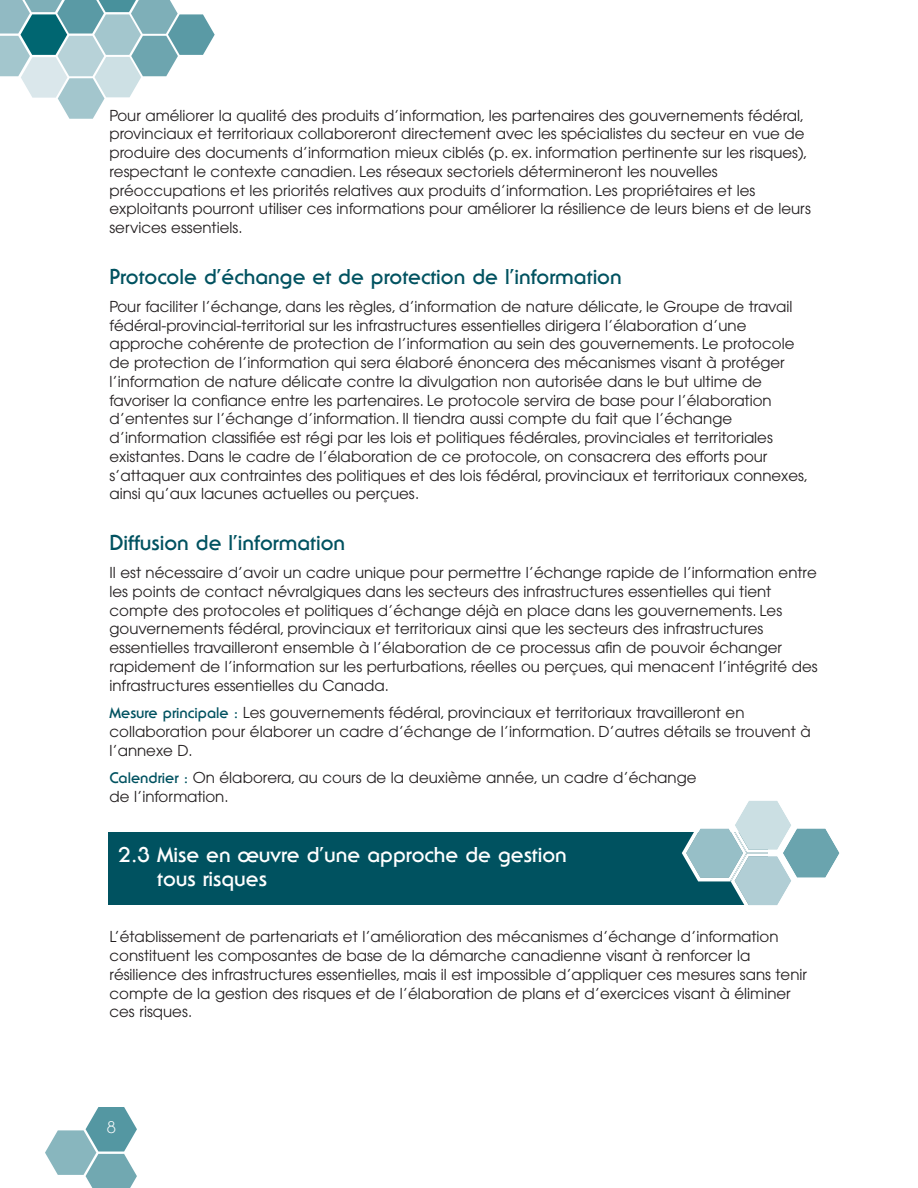
<style>
.page{position:relative;width:918px;height:1188px;background:#fff}
.page>*{position:absolute;margin:0;border:0;box-sizing:border-box;transform-origin:0 0}
.t1{font:700 21px "Serif Gothic";color:#005260}
.t2{font:700 21px/24px "Serif Gothic";color:#fff}
.t3{font:300 16.5px "Serif Gothic";color:#fff}
.t4{font:15px/18.8px "Avant Garde";color:#231f20}
.s1{font-family:"Serif Gothic";font-weight:700;color:#005260}
</style>
<div class="page">
<svg style="left:0;top:0;width:215px;height:119px"></svg>
<svg style="left:45px;top:1107px;width:92px;height:81px"></svg>
<div style="left:108px;top:832px;width:660px;height:72px;background:#005260"></div>
<svg style="left:682px;top:801px;width:158px;height:105px"></svg>
<p class="t4" style="left:110px;top:107px;width:703px">Pour améliorer la qualité des produits d’information, les partenaires des gouvernements fédéral, provinciaux et territoriaux collaboreront directement avec les spécialistes du secteur en vue de produire des documents d’information mieux ciblés (p. ex. information pertinente sur les risques), respectant le contexte canadien. Les réseaux sectoriels détermineront les nouvelles préoccupations et les priorités relatives aux produits d’information. Les propriétaires et les exploitants pourront utiliser ces informations pour améliorer la résilience de leurs biens et de leurs services essentiels.</p>
<h1 class="t1" style="left:110px;top:269px;width:514px">Protocole d’échange et de protection de l’information</h1>
<p class="t4" style="left:110px;top:298px;width:700px">Pour faciliter l’échange, dans les règles, d’information de nature délicate, le Groupe de travail fédéral-provincial-territorial sur les infrastructures essentielles dirigera l’élaboration d’une approche cohérente de protection de l’information au sein des gouvernements. Le protocole de protection de l’information qui sera élaboré énoncera des mécanismes visant à protéger l’information de nature délicate contre la divulgation non autorisée dans le but ultime de favoriser la confiance entre les partenaires. Le protocole servira de base pour l’élaboration d’ententes sur l’échange d’information. Il tiendra aussi compte du fait que l’échange d’information classifiée est régi par les lois et politiques fédérales, provinciales et territoriales existantes. Dans le cadre de l’élaboration de ce protocole, on consacrera des efforts pour s’attaquer aux contraintes des politiques et des lois fédéral, provinciaux et territoriaux connexes, ainsi qu’aux lacunes actuelles ou perçues.</p>
<h1 class="t1" style="left:110px;top:535px;width:237px">Diffusion de l’information</h1>
<p class="t4" style="left:110px;top:565px;width:710px">Il est nécessaire d’avoir un cadre unique pour permettre l’échange rapide de l’information entre les points de contact névralgiques dans les secteurs des infrastructures essentielles qui tient compte des protocoles et politiques d’échange déjà en place dans les gouvernements. Les gouvernements fédéral, provinciaux et territoriaux ainsi que les secteurs des infrastructures essentielles travailleront ensemble à l’élaboration de ce processus afin de pouvoir échanger rapidement de l’information sur les perturbations, réelles ou perçues, qui menacent l’intégrité des infrastructures essentielles du Canada.</p>
<p class="t4" style="left:110px;top:705px;width:703px"><span class="s1">Mesure principale :</span> Les gouvernements fédéral, provinciaux et territoriaux travailleront en collaboration pour élaborer un cadre d’échange de l’information. D’autres détails se trouvent à l’annexe D.</p>
<p class="t4" style="left:110px;top:770px;width:589px"><span class="s1">Calendrier :</span> On élaborera, au cours de la deuxième année, un cadre d’échange de l’information.</p>
<h1 class="t2" style="left:157px;top:845px;width:411px;text-indent:-39px">2.3 Mise en œuvre d’une approche de gestion tous risques</h1>
<p class="t4" style="left:110px;top:929px;width:699px">L’établissement de partenariats et l’amélioration des mécanismes d’échange d’information constituent les composantes de base de la démarche canadienne visant à renforcer la résilience des infrastructures essentielles, mais il est impossible d’appliquer ces mesures sans tenir compte de la gestion des risques et de l’élaboration de plans et d’exercices visant à éliminer ces risques.</p>
<p class="t3" style="left:107px;top:1122px;width:11px">8</p>
</div>
